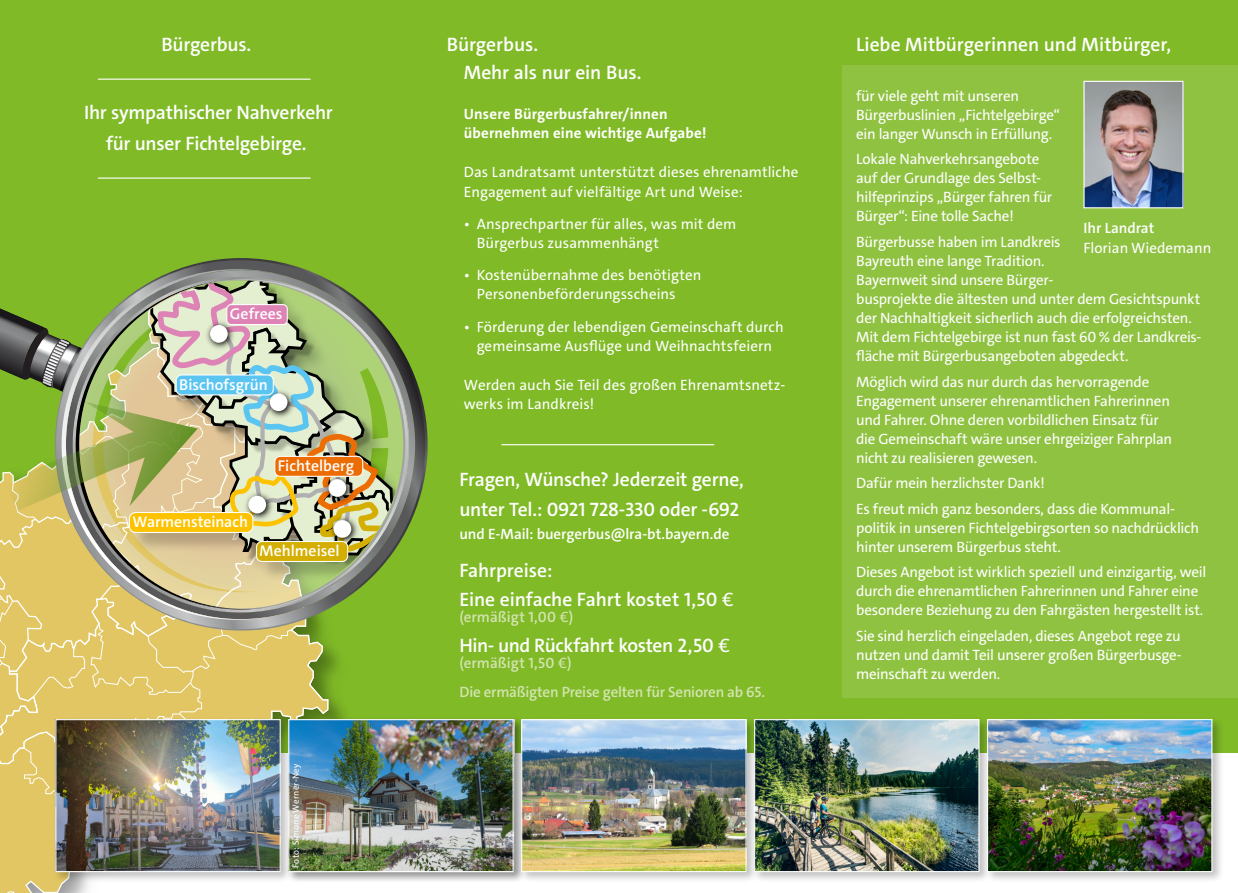
<style>
.page{position:relative;width:1238px;height:893px;background:#fff}
.page>*{position:absolute;margin:0;border:0;box-sizing:border-box;transform-origin:0 0}
.t1{font:600 19.5px/31.5px "The Sans";letter-spacing:-.01em;color:#fff}
.t2{font:600 15.75px "The Sans";color:#fff}
.t3{font:15px/19px "The Sans";letter-spacing:-.015em;color:#fff}
.t4{font:15px/19.4px "The Sans";letter-spacing:.005em;color:#fff}
.t5{font:600 15px/29.2px "The Sans";letter-spacing:-.01em;color:#d3e4b0}
.t6{font:700 15px/19.4px "The Sans";letter-spacing:.01em;color:#fff}
.t7{font:600 15px "The Sans";letter-spacing:-.005em;color:#fff}
.t8{font:9px "The Sans";letter-spacing:.025em;color:#fff}
.s1{font-weight:400}
</style>
<div class="page">
<div style="left:0;top:0;width:1237px;height:753px;background:#80ba27"></div>
<hr style="left:98px;top:79px;width:212px;height:1px;background:#fff">
<hr style="left:98px;top:178px;width:212px;height:1px;background:#fff">
<svg style="left:0;top:823px;width:88px;height:70px;background:#dfc66c"></svg>
<svg style="left:0;top:888px;width:36px;height:5px"></svg>
<div style="left:53px;top:717px;width:239px;height:167px;background:#000;opacity:.25"></div>
<img style="left:57px;top:823px;width:222px;height:47px">
<div style="left:286px;top:717px;width:239px;height:167px;background:#000;opacity:.25"></div>
<img style="left:290px;top:721px;width:221px;height:149px">
<div style="left:288px;top:719px;width:225px;height:153px;border:1px solid #fff"></div>
<hr style="left:501px;top:444px;width:213px;height:1px;background:#fff">
<div style="left:519px;top:717px;width:239px;height:167px;background:#000;opacity:.25"></div>
<img style="left:523px;top:721px;width:221px;height:149px">
<div style="left:521px;top:719px;width:225px;height:153px;border:1px solid #fff"></div>
<div style="left:842px;top:65px;width:395px;height:632px;background:#90c242"></div>
<img style="left:1085px;top:83px;width:96px;height:123px">
<div style="left:1083px;top:81px;width:100px;height:127px;border:1px solid #fff"></div>
<div style="left:751px;top:717px;width:240px;height:167px;background:#000;opacity:.25"></div>
<img style="left:756px;top:721px;width:221px;height:149px">
<div style="left:754px;top:719px;width:225px;height:153px;border:1px solid #fff"></div>
<div style="left:984px;top:717px;width:239px;height:167px;background:#000;opacity:.25"></div>
<img style="left:988px;top:721px;width:222px;height:149px">
<div style="left:986px;top:719px;width:226px;height:153px;border:1px solid #fff"></div>
<img style="left:0;top:258px;width:419px;height:565px">
<h1 class="t1" style="left:161px;top:29px;width:91px">Bürgerbus.</h1>
<h1 class="t1" style="left:84px;top:96px;width:250px;text-align:center">Ihr sympathischer Nahverkehr für unser Fichtelgebirge.</h1>
<p class="t2" style="left:230px;top:304px;width:54px">Gefrees</p>
<p class="t2" style="left:179px;top:374px;width:90px">Bischofsgrün</p>
<p class="t2" style="left:132px;top:512px;width:117px">Warmensteinach</p>
<p class="t2" style="left:278px;top:456px;width:78px">Fichtelberg</p>
<p class="t2" style="left:259px;top:541px;width:82px">Mehlmeisel</p>
<p class="t8" style="left:290px;top:868px;width:106px;rotate:-90deg">Foto: Simone Werner-Ney</p>
<h1 class="t1" style="left:463px;top:30px;width:179px;line-height:28.5px;text-indent:-17px">Bürgerbus.<br>Mehr als nur ein Bus.</h1>
<p class="t6" style="left:464px;top:104px;width:244px">Unsere Bürgerbusfahrer/innen übernehmen eine wichtige Aufgabe!</p>
<p class="t4" style="left:464px;top:163px;width:336px">Das Landratsamt unterstützt dieses ehrenamtliche<br>Engagement auf vielfältige Art und Weise:</p>
<p class="t4" style="left:476px;top:214px;width:261px;text-indent:-13px">• Ansprechpartner für alles, was mit dem<br>Bürgerbus zusammenhängt</p>
<p class="t4" style="left:476px;top:265px;width:226px;text-indent:-13px">• Kostenübernahme des benötigten<br>Personenbeförderungsscheins</p>
<p class="t4" style="left:464px;top:317px;width:321px;text-align:center">• Förderung der lebendigen Gemeinschaft durch gemeinsame Ausflüge und Weihnachtsfeiern</p>
<p class="t4" style="left:464px;top:375px;width:323px">Werden auch Sie Teil des großen Ehrenamtsnetz&shy;werks im Landkreis!</p>
<h1 class="t1" style="left:459px;top:465px;width:286px;line-height:29.7px">Fragen, Wünsche? Jederzeit gerne, unter Tel.: 0921 728-330 oder -692</h1>
<p class="t7" style="left:459px;top:524px;width:271px">und E-Mail: buergerbus@lra-bt.bayern.de</p>
<h1 class="t1" style="left:459px;top:555px;width:276px;line-height:29.2px">Fahrpreise:<br>Eine einfache Fahrt kostet 1,50 <span class="s1">€</span></h1>
<p class="t5" style="left:459px;top:603px;width:115px">(ermäßigt 1,00 <span class="s1">€</span>)</p>
<h1 class="t1" style="left:459px;top:629px;width:272px">Hin- und Rückfahrt kosten 2,50 <span class="s1">€</span></h1>
<p class="t5" style="left:459px;top:648px;width:307px">(ermäßigt 1,50 <span class="s1">€</span>)<br>Die ermäßigten Preise gelten für Senioren ab 65.</p>
<h1 class="t1" style="left:856px;top:29px;width:316px">Liebe Mitbürgerinnen und Mitbürger,</h1>
<p class="t3" style="left:856px;top:86px;width:205px">für viele geht mit unseren<br>Bürgerbuslinien „Fichtelgebirge“ ein langer Wunsch in Erfüllung.</p>
<p class="t3" style="left:856px;top:150px;width:198px">Lokale Nahverkehrsangebote auf der Grundlage des Selbst&shy;hilfeprinzips „Bürger fahren für<br>Bürger“: Eine tolle Sache!</p>
<p class="t3" style="left:856px;top:232px;width:347px">Bürgerbusse haben im Landkreis<br>Bayreuth eine lange Tradition.<br>Bayernweit sind unsere Bürger-<br>busprojekte die ältesten und unter dem Gesichtspunkt der Nachhaltigkeit sicherlich auch die erfolgreichsten.<br>Mit dem Fichtelgebirge ist nun fast 60 % der Landkreis&shy;fläche mit Bürgerbusangeboten abgedeckt.</p>
<p class="t3" style="left:856px;top:372px;width:317px">Möglich wird das nur durch das hervorragende Engagement unserer ehrenamtlichen Fahrerinnen und Fahrer. Ohne deren vorbildlichen Einsatz für die Gemeinschaft wäre unser ehrgeiziger Fahrplan nicht zu realisieren gewesen.</p>
<p class="t3" style="left:856px;top:471px;width:320px;line-height:25.3px">Dafür mein herzlichster Dank!<br>Es freut mich ganz besonders, dass die Kommunal-</p>
<p class="t3" style="left:856px;top:518px;width:344px">politik in unseren Fichtelgebirgsorten so nachdrücklich hinter unserem Bürgerbus steht.</p>
<p class="t3" style="left:856px;top:563px;width:351px">Dieses Angebot ist wirklich speziell und einzigartig, weil durch die ehrenamtlichen Fahrerinnen und Fahrer eine besondere Beziehung zu den Fahrgästen hergestellt ist.</p>
<p class="t3" style="left:856px;top:626px;width:327px;text-align:justify">Sie sind herzlich eingeladen, dieses Angebot rege zu nutzen und damit Teil unserer großen Bürgerbusge&shy;meinschaft zu werden.</p>
<p class="t7" style="left:1083px;top:219px;width:72px">Ihr Landrat</p>
<p class="t3" style="left:1083px;top:238px;width:129px">Florian Wiedemann</p>
</div>
